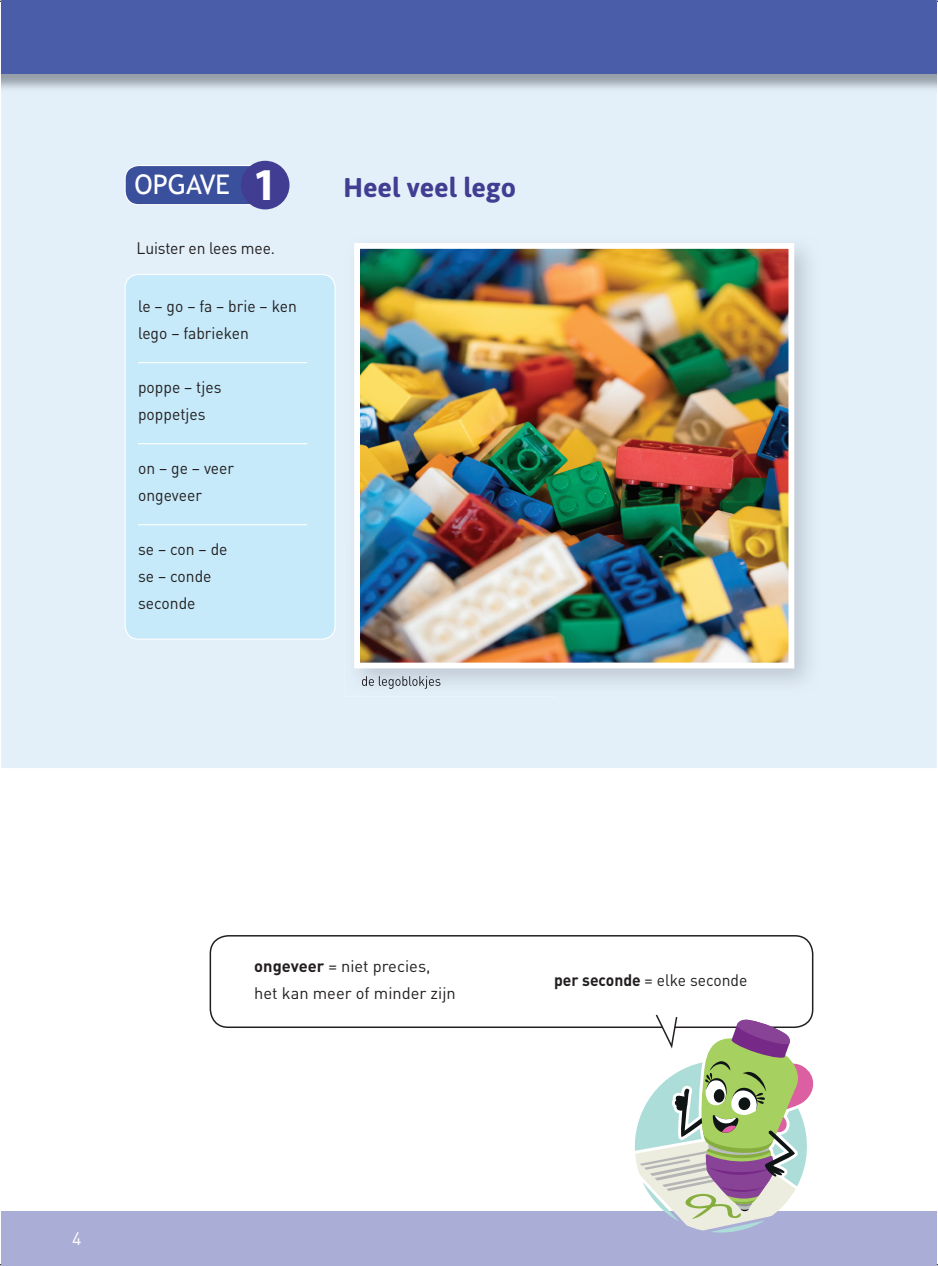
<style>
.page{position:relative;width:938px;height:1266px;background:#fff}
.page>*{position:absolute;margin:0;border:0;box-sizing:border-box;transform-origin:0 0}
.t1{font:700 27px "Asap";color:#413d92}
.t2{font:27px "Trebuchet MS";color:#fff}
.t3{font:18px "DIN";color:#fff}
.t4{font:16.5px/27px "DIN";color:#231f20;scale:.95 1}
.t5{font:16.5px/27px "DIN";color:#231f20}
.s1{font-family:"Myriad Pro";font-weight:700;font-size:45.75px}
.s2{font-weight:700}
</style>
<div class="page">
<div style="left:1px;top:93px;width:936px;height:675px;background:#e3f0f9"></div>
<div style="left:1px;top:1211px;width:936px;height:54px;background:#aaadd6"></div>
<div style="left:1px;top:0;width:936px;height:74px;background:#4a5da9"></div>
<div style="left:125px;top:165px;width:145px;height:40px;background:#3b509c;border-radius:14px"></div>
<div style="left:125px;top:165px;width:146px;height:40px;border:1px solid #fff;border-radius:14px"></div>
<div style="left:241px;top:161px;width:48px;height:48px;background:#413d92;border-radius:50%"></div>
<div style="left:210px;top:935px;width:603px;height:92px;border:2px solid #231f20;border-radius:18px"></div>
<div style="left:125px;top:274px;width:210px;height:365px;background:#c6eafa;border-radius:14px"></div>
<div style="left:125px;top:274px;width:211px;height:365px;border:1px solid #fff;border-radius:14px"></div>
<img style="left:344px;top:233px;width:478px;height:463px">
<img style="left:362px;top:676px;width:78px;height:13px">
<img style="left:361px;top:250px;width:426px;height:411px">
<div style="left:354px;top:243px;width:440px;height:425px;border:6px solid #fff"></div>
<svg style="left:633px;top:1012px;width:181px;height:220px"></svg>
<hr style="left:138px;top:362px;width:169px;height:1px;background:#fff">
<hr style="left:138px;top:443px;width:169px;height:1px;background:#fff">
<hr style="left:138px;top:524px;width:169px;height:1px;background:#fff">
<h1 class="t2" style="left:135px;top:169px;width:145px">OPGAVE <span class="s1">1</span></h1>
<h1 class="t1" style="left:343px;top:171px;width:174px">Heel veel lego</h1>
<p class="t4" style="left:137px;top:234px;width:147px">Luister en lees mee.</p>
<p class="t4" style="left:138px;top:292px;width:169px">le – go – fa – brie – ken lego – fabrieken</p>
<p class="t4" style="left:138px;top:373px;width:89px">poppe – tjes poppetjes</p>
<p class="t4" style="left:138px;top:454px;width:103px">on – ge – veer ongeveer</p>
<p class="t4" style="left:138px;top:535px;width:96px">se – con – de se – conde seconde</p>
<p class="t3" style="left:72px;top:1227px;width:11px">4</p>
<p class="t5" style="left:254px;top:952px;width:203px"><span class="s2">ongeveer</span> = niet precies, het kan meer of minder zijn</p>
<p class="t4" style="left:554px;top:966px;width:205px"><span class="s2">per seconde</span> = elke seconde</p>
</div>
